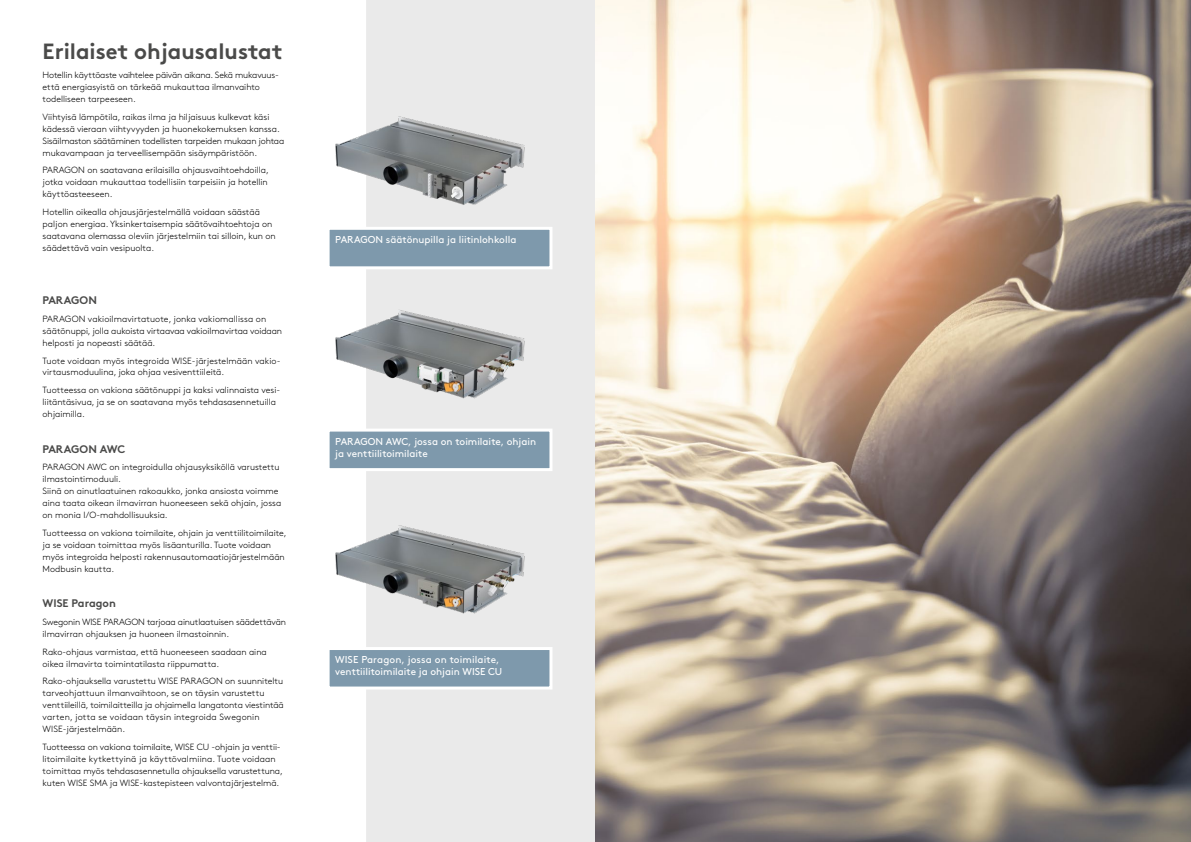
<style>
.page{position:relative;width:1191px;height:842px;background:#fff}
.page>*{position:absolute;margin:0;border:0;box-sizing:border-box;transform-origin:0 0}
.t1{font:700 22px "Swegon Brown";color:#4a4a49}
.t2{font:700 11px "Swegon Brown";color:#4a4a49}
.t3{font:10px/12px "Swegon Brown";color:#fff}
.t4{font:300 9px/12px "Swegon Brown";color:#000}
</style>
<div class="page">
<div style="left:366px;top:0;width:229px;height:842px;background:#eaeaea"></div>
<img style="left:329px;top:95px;width:266px;height:174px">
<img style="left:329px;top:281px;width:266px;height:426px">
<img style="left:595px;top:0;width:596px;height:842px">
<h1 class="t1" style="left:43px;top:33px;width:242px">Erilaiset ohjausalustat</h1>
<p class="t4" style="left:43px;top:68px;width:238px">Hotellin käyttöaste vaihtelee päivän aikana. Sekä mukavuus&shy;että energiasyistä on tärkeää mukauttaa ilmanvaihto todelliseen tarpeeseen.</p>
<p class="t4" style="left:43px;top:110px;width:243px">Viihtyisä lämpötila, raikas ilma ja hiljaisuus kulkevat käsi kädessä vieraan viihtyvyyden ja huonekokemuksen kanssa.<br>Sisäilmaston säätäminen todellisten tarpeiden mukaan johtaa mukavampaan ja terveellisempään sisäympäristöön.</p>
<p class="t4" style="left:43px;top:164px;width:228px;text-align:justify">PARAGON on saatavana erilaisilla ohjausvaihtoehdoilla, jotka voidaan mukauttaa todellisiin tarpeisiin ja hotellin käyttöasteeseen.</p>
<p class="t4" style="left:43px;top:205px;width:235px">Hotellin oikealla ohjausjärjestelmällä voidaan säästää paljon energiaa. Yksinkertaisempia säätövaihtoehtoja on saatavana olemassa oleviin järjestelmiin tai silloin, kun on säädettävä vain vesipuolta.</p>
<p class="t2" style="left:43px;top:291px;width:56px">PARAGON</p>
<p class="t4" style="left:43px;top:312px;width:241px">PARAGON vakioilmavirtatuote, jonka vakiomallissa on säätönuppi, jolla aukoista virtaavaa vakioilmavirtaa voidaan helposti ja nopeasti säätää.</p>
<p class="t4" style="left:43px;top:354px;width:239px">Tuote voidaan myös integroida WISE-järjestelmään vakio&shy;virtausmoduulina, joka ohjaa vesiventtiileitä.</p>
<p class="t4" style="left:43px;top:383px;width:239px">Tuotteessa on vakiona säätönuppi ja kaksi valinnaista vesi&shy;liitäntäsivua, ja se on saatavana myös tehdasasennetuilla ohjaimilla.</p>
<p class="t2" style="left:43px;top:440px;width:84px">PARAGON AWC</p>
<p class="t4" style="left:43px;top:460px;width:240px">PARAGON AWC on integroidulla ohjausyksiköllä varustettu ilmastointimoduuli.<br>Siinä on ainutlaatuinen rakoaukko, jonka ansiosta voimme aina taata oikean ilmavirran huoneeseen sekä ohjain, jossa on monia I/O-mahdollisuuksia.</p>
<p class="t4" style="left:43px;top:526px;width:245px">Tuotteessa on vakiona toimilaite, ohjain ja venttiilitoimilaite, ja se voidaan toimittaa myös lisäanturilla. Tuote voidaan myös integroida helposti rakennusautomaatiojärjestelmään Modbusin kautta.</p>
<p class="t2" style="left:43px;top:594px;width:75px">WISE Paragon</p>
<p class="t4" style="left:43px;top:615px;width:245px">Swegonin WISE PARAGON tarjoaa ainutlaatuisen säädettävän ilmavirran ohjauksen ja huoneen ilmastoinnin.</p>
<p class="t4" style="left:43px;top:645px;width:226px">Rako-ohjaus varmistaa, että huoneeseen saadaan aina oikea ilmavirta toimintatilasta riippumatta.</p>
<p class="t4" style="left:43px;top:674px;width:243px">Rako-ohjauksella varustettu WISE PARAGON on suunniteltu tarveohjattuun ilmanvaihtoon, se on täysin varustettu venttiileillä, toimilaitteilla ja ohjaimella langatonta viestintää varten, jotta se voidaan täysin integroida Swegonin WISE-järjestelmään.</p>
<p class="t4" style="left:43px;top:740px;width:242px">Tuotteessa on vakiona toimilaite, WISE CU -ohjain ja venttii&shy;litoimilaite kytkettyinä ja käyttövalmiina. Tuote voidaan toimittaa myös tehdasasennetulla ohjauksella varustettuna, kuten WISE SMA ja WISE-kastepisteen valvontajärjestelmä.</p>
<p class="t3" style="left:335px;top:233px;width:183px">PARAGON säätönupilla ja liitinlohkolla</p>
<p class="t3" style="left:335px;top:434px;width:202px">PARAGON AWC, jossa on toimilaite, ohjain ja venttiilitoimilaite</p>
<p class="t3" style="left:335px;top:653px;width:168px">WISE Paragon, jossa on toimilaite, venttiilitoimilaite ja ohjain WISE CU</p>
</div>
